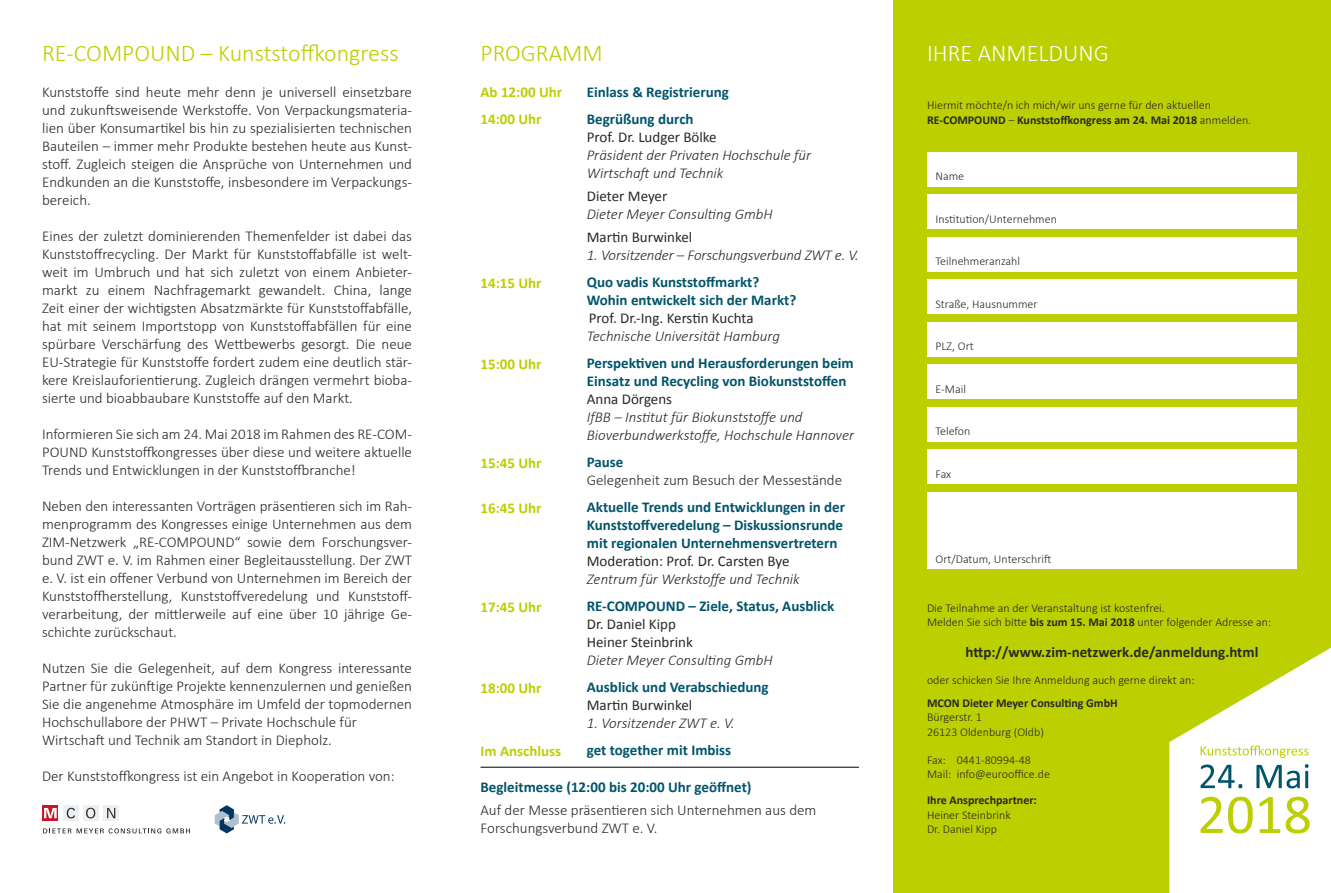
<style>
.page{position:relative;width:1331px;height:893px;background:#fff}
.page>*{position:absolute;margin:0;border:0;box-sizing:border-box;transform-origin:0 0}
.t1{font:300 24px "Calibri";color:#bccf00}
.t2{font:300 24px "Calibri";color:#fff}
.t3{font:300 15px/18px "Calibri";color:#282827;text-align:justify}
.t4{font:700 15px/18px "Calibri";color:#00546c}
.t5{font:italic 300 15px/18px "Calibri";color:#282827}
.t6{font:15px/18px "Calibri";color:#282827}
.t7{font:700 15px/27px "Calibri";color:#bccf00}
.t8{font:700 15px "Calibri";color:#282827}
.t9{font:300 12px/14.4px "Calibri";color:#282827}
.t10{font:700 12px "Calibri";color:#282827}
.s1{font-weight:700}
.s2{font-style:italic}
</style>
<div class="page">
<div style="left:893px;top:0;width:438px;height:893px;background:#bccf00"></div>
<div style="left:927px;top:492px;width:370px;height:77px;background:#fff"></div>
<div style="left:927px;top:152px;width:370px;height:34px;background:#fff"></div>
<div style="left:927px;top:195px;width:370px;height:34px;background:#fff"></div>
<div style="left:927px;top:237px;width:370px;height:34px;background:#fff"></div>
<div style="left:927px;top:280px;width:370px;height:34px;background:#fff"></div>
<div style="left:927px;top:322px;width:370px;height:34px;background:#fff"></div>
<div style="left:927px;top:365px;width:370px;height:34px;background:#fff"></div>
<div style="left:927px;top:407px;width:370px;height:34px;background:#fff"></div>
<div style="left:927px;top:450px;width:370px;height:34px;background:#fff"></div>
<hr style="left:480px;top:767px;width:379px;height:1px;background:#000">
<svg style="left:1169px;top:648px;width:162px;height:245px"></svg>
<svg style="left:43px;top:828px;width:28px;height:5px"></svg>
<svg style="left:77px;top:828px;width:113px;height:5px"></svg>
<div style="left:63px;top:805px;width:15px;height:16px;background:#edf0f2"></div>
<div style="left:83px;top:805px;width:16px;height:16px;background:#edf0f2"></div>
<div style="left:103px;top:805px;width:16px;height:16px;background:#edf0f2"></div>
<svg style="left:43px;top:805px;width:15px;height:16px"></svg>
<svg style="left:107px;top:808px;width:8px;height:10px"></svg>
<svg style="left:86px;top:808px;width:9px;height:10px"></svg>
<svg style="left:67px;top:808px;width:8px;height:10px"></svg>
<svg style="left:44px;top:808px;width:13px;height:10px"></svg>
<svg style="left:215px;top:805px;width:70px;height:28px"></svg>
<h1 class="t1" style="left:42px;top:38px;width:358px">RE-COMPOUND – Kunststoffkongress</h1>
<p class="t3" style="left:42px;top:82px;width:371px">Kunststoffe sind heute mehr denn je universell einsetzbare und zukunftsweisende Werkstoffe. Von Verpackungsmateria&shy;lien über Konsumartikel bis hin zu spezialisierten technischen Bauteilen – immer mehr Produkte bestehen heute aus Kunst&shy;stoff. Zugleich steigen die Ansprüche von Unternehmen und Endkunden an die Kunststoffe, insbesondere im Verpackungs&shy;bereich.</p>
<p class="t3" style="left:42px;top:226px;width:371px">Eines der zuletzt dominierenden Themenfelder ist dabei das Kunststoffrecycling. Der Markt für Kunststoffabfälle ist welt&shy;weit im Umbruch und hat sich zuletzt von einem Anbieter&shy;markt zu einem Nachfragemarkt gewandelt. China, lange Zeit einer der wichtigsten Absatzmärkte für Kunststoffabfälle, hat mit seinem Importstopp von Kunststoffabfällen für eine spürbare Verschärfung des Wettbewerbs gesorgt. Die neue EU-Strategie für Kunststoffe fordert zudem eine deutlich stär&shy;kere Kreislauforientierung. Zugleich drängen vermehrt bioba&shy;sierte und bioabbaubare Kunststoffe auf den Markt.</p>
<p class="t3" style="left:42px;top:424px;width:371px">Informieren Sie sich am 24. Mai 2018 im Rahmen des RE-COM-POUND Kunststoffkongresses über diese und weitere aktuelle Trends und Entwicklungen in der Kunststoffbranche!</p>
<p class="t3" style="left:42px;top:496px;width:371px">Neben den interessanten Vorträgen präsentieren sich im Rah&shy;menprogramm des Kongresses einige Unternehmen aus dem ZIM-Netzwerk „RE-COMPOUND“ sowie dem Forschungsver&shy;bund ZWT e. V. im Rahmen einer Begleitausstellung. Der ZWT e. V. ist ein offener Verbund von Unternehmen im Bereich der Kunststoffherstellung, Kunststoffveredelung und Kunststoff&shy;verarbeitung, der mittlerweile auf eine über 10 jährige Ge&shy;schichte zurückschaut.</p>
<p class="t3" style="left:42px;top:658px;width:371px;text-align:left">Nutzen Sie die Gelegenheit, auf dem Kongress interessante Partner für zukünftige Projekte kennenzulernen und genießen Sie die angenehme Atmosphäre im Umfeld der topmodernen Hochschullabore der PHWT – Private Hochschule für Wirtschaft und Technik am Standort in Diepholz.</p>
<p class="t3" style="left:42px;top:766px;width:354px">Der Kunststoffkongress ist ein Angebot in Kooperation von:</p>
<h1 class="t1" style="left:480px;top:38px;width:124px">PROGRAMM</h1>
<p class="t4" style="left:587px;top:78px;width:144px;line-height:27px">Einlass &amp; Registrierung<br>Begrüßung durch</p>
<p class="t6" style="left:587px;top:128px;width:131px">Prof. Dr. Ludger Bölke</p>
<p class="t5" style="left:587px;top:145px;width:226px">Präsident der Privaten Hochschule für<br>Wirtschaft und Technik</p>
<p class="t6" style="left:587px;top:187px;width:82px">Dieter Meyer</p>
<p class="t5" style="left:587px;top:205px;width:187px">Dieter Meyer Consulting GmbH</p>
<p class="t6" style="left:587px;top:228px;width:107px">Martin Burwinkel</p>
<p class="t5" style="left:587px;top:246px;width:273px">1. Vorsitzender – Forschungsverbund ZWT e. V.</p>
<p class="t4" style="left:587px;top:273px;width:211px">Quo vadis Kunststoffmarkt?<br>Wohin entwickelt sich der Markt?</p>
<p class="t6" style="left:589px;top:309px;width:166px">Prof. Dr.-Ing. Kerstin Kuchta</p>
<p class="t5" style="left:587px;top:327px;width:195px">Technische Universität Hamburg</p>
<p class="t4" style="left:587px;top:354px;width:268px">Perspektiven und Herausforderungen beim<br>Einsatz und Recycling von Biokunststoffen</p>
<p class="t6" style="left:587px;top:390px;width:87px">Anna Dörgens</p>
<p class="t5" style="left:587px;top:408px;width:269px">IfBB – Institut für Biokunststoffe und<br>Bioverbundwerkstoffe, Hochschule Hannover</p>
<p class="t4" style="left:587px;top:453px;width:38px">Pause</p>
<p class="t3" style="left:587px;top:471px;width:257px">Gelegenheit zum Besuch der Messestände</p>
<p class="t4" style="left:587px;top:498px;width:260px">Aktuelle Trends und Entwicklungen in der<br>Kunststoffveredelung – Diskussionsrunde mit regionalen Unternehmensvertretern</p>
<p class="t6" style="left:587px;top:552px;width:204px">Moderation: Prof. Dr. Carsten Bye</p>
<p class="t5" style="left:587px;top:570px;width:215px">Zentrum für Werkstoffe und Technik</p>
<p class="t4" style="left:587px;top:597px;width:249px">RE-COMPOUND – Ziele, Status, Ausblick</p>
<p class="t6" style="left:587px;top:615px;width:107px">Dr. Daniel Kipp<br>Heiner Steinbrink</p>
<p class="t5" style="left:587px;top:651px;width:187px">Dieter Meyer Consulting GmbH</p>
<p class="t4" style="left:587px;top:678px;width:183px">Ausblick und Verabschiedung</p>
<p class="t6" style="left:587px;top:696px;width:107px">Martin Burwinkel</p>
<p class="t5" style="left:587px;top:714px;width:149px">1. Vorsitzender ZWT e. V.</p>
<p class="t4" style="left:587px;top:741px;width:146px">get together mit Imbiss</p>
<p class="t7" style="left:480px;top:78px;width:83px">Ab 12:00 Uhr<br>14:00 Uhr</p>
<p class="t7" style="left:480px;top:269px;width:63px">14:15 Uhr</p>
<p class="t7" style="left:480px;top:350px;width:63px">15:00 Uhr</p>
<p class="t7" style="left:480px;top:449px;width:63px">15:45 Uhr</p>
<p class="t7" style="left:480px;top:494px;width:63px">16:45 Uhr</p>
<p class="t7" style="left:480px;top:593px;width:63px">17:45 Uhr</p>
<p class="t7" style="left:480px;top:674px;width:63px">18:00 Uhr</p>
<p class="t7" style="left:480px;top:737px;width:82px">Im Anschluss</p>
<p class="t4" style="left:480px;top:778px;width:273px">Begleitmesse (12:00 bis 20:00 Uhr geöffnet)</p>
<p class="t3" style="left:480px;top:801px;width:337px">Auf der Messe präsentieren sich Unternehmen aus dem<br>Forschungsverbund ZWT e. V.</p>
<h1 class="t2" style="left:927px;top:38px;width:183px">IHRE ANMELDUNG</h1>
<p class="t9" style="left:927px;top:98px;width:326px">Hiermit möchte/n ich mich/wir uns gerne für den aktuellen<br><span class="s1">RE-COMPOUND</span> <span class="s2">–</span> <span class="s1">Kunststoffkongress am 24. Mai 2018</span> anmelden.</p>
<p class="t9" style="left:935px;top:169px;width:30px">Name</p>
<p class="t9" style="left:935px;top:212px;width:123px">Institution/Unternehmen</p>
<p class="t9" style="left:935px;top:254px;width:86px">Teilnehmeranzahl</p>
<p class="t9" style="left:935px;top:297px;width:104px">Straße, Hausnummer</p>
<p class="t9" style="left:935px;top:339px;width:40px">PLZ, Ort</p>
<p class="t9" style="left:935px;top:382px;width:32px">E-Mail</p>
<p class="t9" style="left:935px;top:424px;width:36px">Telefon</p>
<p class="t9" style="left:935px;top:467px;width:17px">Fax</p>
<p class="t9" style="left:935px;top:552px;width:117px">Ort/Datum, Unterschrift</p>
<p class="t9" style="left:927px;top:600px;width:346px">Die Teilnahme an der Veranstaltung ist kostenfrei.<br>Melden Sie sich bitte <span class="s1">bis zum 15. Mai 2018</span> unter folgender Adresse an:</p>
<p class="t8" style="left:966px;top:642px;width:294px">http://www.zim-netzwerk.de/anmeldung.html</p>
<p class="t9" style="left:927px;top:672px;width:269px">oder schicken Sie Ihre Anmeldung auch gerne direkt an:</p>
<p class="t10" style="left:927px;top:695px;width:192px">MCON Dieter Meyer Consulting GmbH</p>
<p class="t9" style="left:927px;top:710px;width:118px">Bürgerstr. 1<br>26123 Oldenburg (Oldb)</p>
<p class="t9" style="left:927px;top:752px;width:124px">Fax: 0441-80994-48<br>Mail: info@eurooffice.de</p>
<p class="t10" style="left:927px;top:793px;width:111px">Ihre Ansprechpartner:</p>
<p class="t9" style="left:927px;top:807px;width:85px">Heiner Steinbrink<br>Dr. Daniel Kipp</p>
</div>
